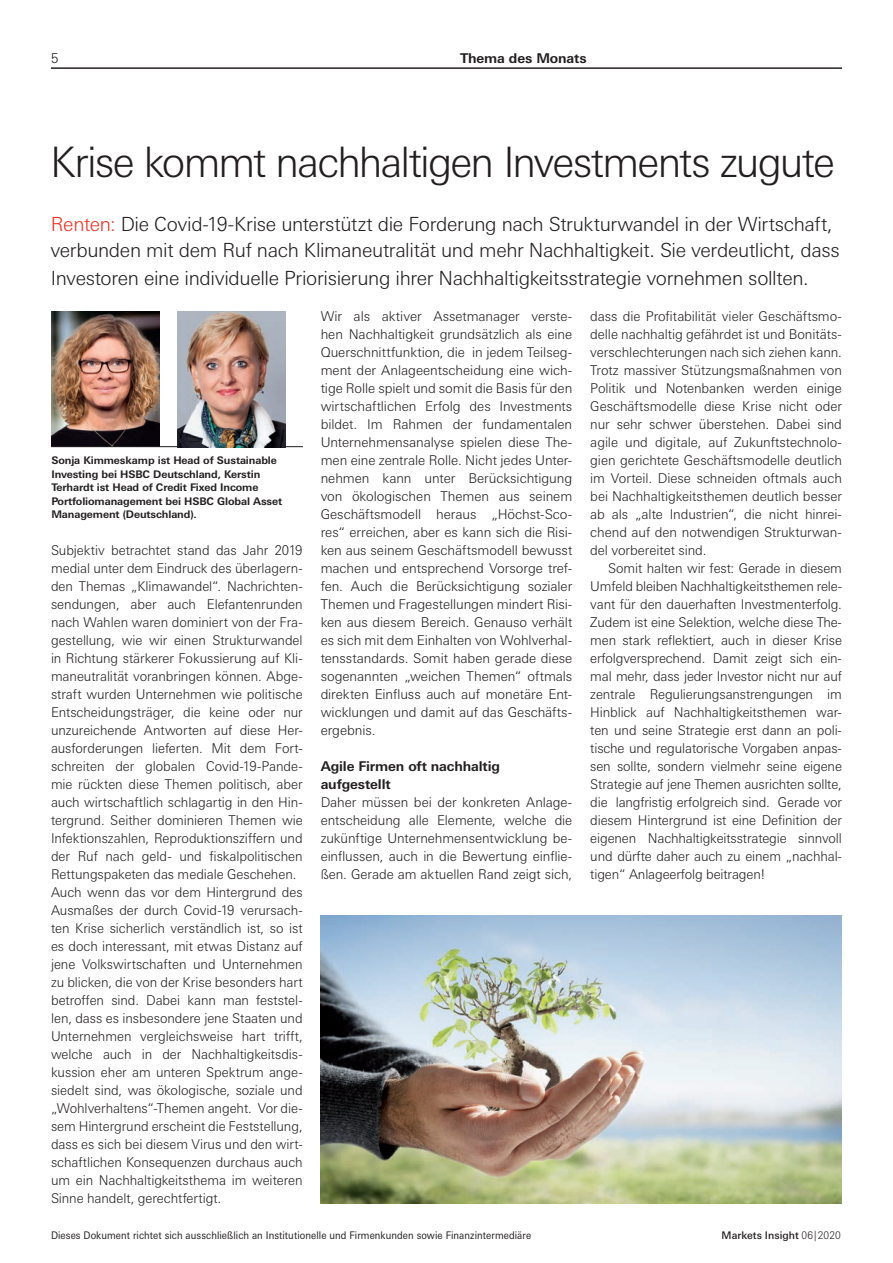
<style>
.page{position:relative;width:893px;height:1263px;background:#fff}
.page>*{position:absolute;margin:0;border:0;box-sizing:border-box;transform-origin:0 0}
.t1{font:300 42px "Univers Nextfor HSBC";letter-spacing:-.045em;color:#231f20}
.t2{font:300 19.5px/25.5px "Univers Nextfor HSBC";letter-spacing:-.02em;color:#231f20}
.t3{font:300 13.5px/18px "Univers Nextfor HSBC";letter-spacing:-.005em;color:#231f20;text-align:justify}
.t4{font:700 13.5px/18px "Univers Nextfor HSBC";letter-spacing:-.01em;color:#231f20}
.t5{font:700 10.5px/13.5px "Univers Nextfor HSBC";letter-spacing:-.01em;color:#231f20}
.t6{font:10.5px "Univers Nextfor HSBC";letter-spacing:.01em;color:#231f20;scale:.9 1}
.t7{font:500 10.5px "Univers Nextfor HSBC";letter-spacing:.005em;color:#231f20}
.s1{color:#ef3122}
.s2{font-weight:300}
</style>
<div class="page">
<hr style="left:51px;top:68px;width:791px;height:1px;background:#231f20">
<img style="left:321px;top:915px;width:521px;height:288px">
<img style="left:51px;top:311px;width:108px;height:135px">
<hr style="left:51px;top:446px;width:252px;height:1px;background:#231f20">
<img style="left:177px;top:312px;width:108px;height:135px">
<p class="t3" style="left:51px;top:48px;width:9px">5</p>
<p class="t4" style="left:460px;top:48px;width:128px">Thema des Monats</p>
<h1 class="t1" style="left:50px;top:132px;width:787px">Krise kommt nachhaltigen Investments zugute</h1>
<h2 class="t2" style="left:50px;top:210px;width:791px"><span class="s1">Renten:</span> Die Covid-19-Krise unterstützt die Forderung nach Strukturwandel in der Wirtschaft, verbunden mit dem Ruf nach Klimaneutralität und mehr Nachhaltigkeit. Sie verdeutlicht, dass</h2>
<h2 class="t2" style="left:51px;top:264px;width:759px">Investoren eine individuelle Priorisierung ihrer Nachhaltigkeitsstrategie vornehmen sollten.</h2>
<p class="t5" style="left:51px;top:453px;width:232px">Sonja Kimmeskamp ist Head of Sustainable Investing bei HSBC Deutschland, Kerstin Terhardt ist Head of Credit Fixed Income Portfoliomanagement bei HSBC Global Asset Management (Deutschland).</p>
<p class="t3" style="left:51px;top:540px;width:253px;text-align:left">Subjektiv betrachtet stand das Jahr 2019 medial unter dem Eindruck des überlagern&shy;den Themas „Klimawandel“. Nachrichten&shy;sendungen, aber auch Elefantenrunden nach Wahlen waren dominiert von der Fra&shy;gestellung, wie wir einen Strukturwandel in Richtung stärkerer Fokussierung auf Kli&shy;maneutralität voranbringen können. Abge&shy;straft wurden Unternehmen wie politische Entscheidungsträger, die keine oder nur unzureichende Antworten auf diese Her&shy;ausforderungen lieferten. Mit dem Fort&shy;schreiten der globalen Covid-19-Pande&shy;mie rückten diese Themen politisch, aber auch wirtschaftlich schlagartig in den Hin&shy;tergrund. Seither dominieren Themen wie Infektionszahlen, Reproduktionsziffern und der Ruf nach geld- und fiskalpolitischen Rettungspaketen das mediale Geschehen.<br>Auch wenn das vor dem Hintergrund des Ausmaßes der durch Covid-19 verursach&shy;ten Krise sicherlich verständlich ist, so ist es doch interessant, mit etwas Distanz auf jene Volkswirtschaften und Unternehmen zu blicken, die von der Krise besonders hart betroffen sind. Dabei kann man feststel&shy;len, dass es insbesondere jene Staaten und Unternehmen vergleichsweise hart trifft, welche auch in der Nachhaltigkeitsdis&shy;kussion eher am unteren Spektrum ange&shy;siedelt sind, was ökologische, soziale und „Wohlverhaltens“-Themen angeht. Vor die&shy;sem Hintergrund erscheint die Feststellung, dass es sich bei diesem Virus und den wirt&shy;schaftlichen Konsequenzen durchaus auch um ein Nachhaltigkeitsthema im weiteren Sinne handelt, gerechtfertigt.</p>
<p class="t3" style="left:321px;top:306px;width:253px">Wir als aktiver Assetmanager verste&shy;hen Nachhaltigkeit grundsätzlich als eine Querschnittfunktion, die in jedem Teilseg&shy;ment der Anlageentscheidung eine wich&shy;tige Rolle spielt und somit die Basis für den wirtschaftlichen Erfolg des Investments bildet. Im Rahmen der fundamentalen Unternehmensanalyse spielen diese The&shy;men eine zentrale Rolle. Nicht jedes Unter&shy;nehmen kann unter Berücksichtigung von ökologischen Themen aus seinem Geschäftsmodell heraus „Höchst-Sco&shy;res“ erreichen, aber es kann sich die Risi&shy;ken aus seinem Geschäftsmodell bewusst machen und entsprechend Vorsorge tref&shy;fen. Auch die Berücksichtigung sozialer Themen und Fragestellungen mindert Risi&shy;ken aus diesem Bereich. Genauso verhält es sich mit dem Einhalten von Wohlverhal&shy;tensstandards. Somit haben gerade diese sogenannten „weichen Themen“ oftmals direkten Einfluss auch auf monetäre Ent&shy;wicklungen und damit auf das Geschäfts&shy;ergebnis.</p>
<p class="t4" style="left:321px;top:756px;width:181px">Agile Firmen oft nachhaltig aufgestellt</p>
<p class="t3" style="left:321px;top:792px;width:253px">Daher müssen bei der konkreten Anlage&shy;entscheidung alle Elemente, welche die zukünftige Unternehmensentwicklung be&shy;einflussen, auch in die Bewertung einflie&shy;ßen. Gerade am aktuellen Rand zeigt sich,</p>
<p class="t6" style="left:51px;top:1228px;width:535px">Dieses Dokument richtet sich ausschließlich an Institutionelle und Firmenkunden sowie Finanzintermediäre</p>
<p class="t3" style="left:590px;top:306px;width:253px">dass die Profitabilität vieler Geschäftsmo&shy;delle nachhaltig gefährdet ist und Bonitäts&shy;verschlechterungen nach sich ziehen kann.<br>Trotz massiver Stützungsmaßnahmen von Politik und Notenbanken werden einige Geschäftsmodelle diese Krise nicht oder nur sehr schwer überstehen. Dabei sind agile und digitale, auf Zukunftstechnolo&shy;gien gerichtete Geschäftsmodelle deutlich im Vorteil. Diese schneiden oftmals auch bei Nachhaltigkeitsthemen deutlich besser ab als „alte Industrien“, die nicht hinrei&shy;chend auf den notwendigen Strukturwan&shy;del vorbereitet sind.</p>
<p class="t3" style="left:590px;top:558px;width:253px;text-indent:18px">Somit halten wir fest: Gerade in diesem Umfeld bleiben Nachhaltigkeitsthemen rele&shy;vant für den dauerhaften Investmenterfolg.<br>Zudem ist eine Selektion, welche diese The&shy;men stark reflektiert, auch in dieser Krise erfolgversprechend. Damit zeigt sich ein&shy;mal mehr, dass jeder Investor nicht nur auf zentrale Regulierungsanstrengungen im Hinblick auf Nachhaltigkeitsthemen war&shy;ten und seine Strategie erst dann an poli&shy;tische und regulatorische Vorgaben anpas&shy;sen sollte, sondern vielmehr seine eigene Strategie auf jene Themen ausrichten sollte, die langfristig erfolgreich sind. Gerade vor diesem Hintergrund ist eine Definition der eigenen Nachhaltigkeitsstrategie sinnvoll und dürfte daher auch zu einem „nachhal&shy;tigen“ Anlageerfolg beitragen!</p>
<p class="t7" style="left:721px;top:1228px;width:121px">Markets Insight <span class="s2">06|2020</span></p>
</div>
